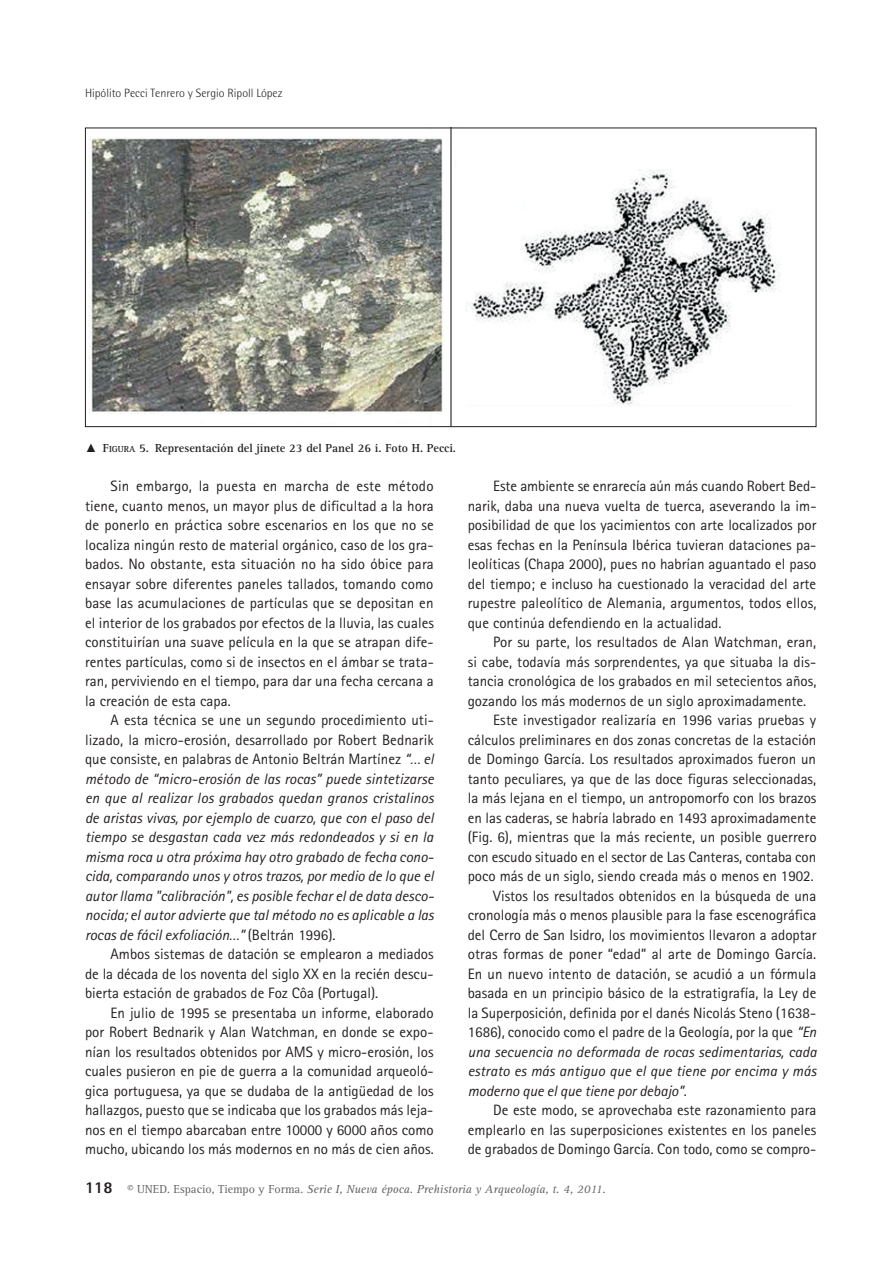
<style>
.page{position:relative;width:893px;height:1263px;background:#fff}
.page>*{position:absolute;margin:0;border:0;box-sizing:border-box;transform-origin:0 0}
.t1{font:15px/19.5px "Rotis Sans Serif Std";color:#231f20;text-align:justify}
.t2{font:italic 15px/19.5px "Rotis Sans Serif Std";letter-spacing:.005em;color:#231f20;text-align:justify}
.t3{font:italic 12px "Rotis Serif Std";color:#636366}
.t4{font:700 12px "Rotis Serif Std";color:#231f20}
.t5{font:300 12px "Rotis Semi Sans Std";color:#231f20}
.s1{font-family:"Times New Roman";font-weight:400}
.s2{font-style:inherit}
.s3{font-size:9px}
.s4{font-style:normal}
.s5{font-style:italic}
.s6{font-family:"Rotis Sans Serif Std";font-weight:800;font-style:normal;font-size:16.5px;color:#231f20}
</style>
<div class="page">
<img style="left:89px;top:130px;width:692px;height:295px">
<p class="t5" style="left:85px;top:86px;width:199px">Hipólito Pecci Tenrero y Sergio Ripoll López</p>
<p class="t4" style="left:85px;top:441px;width:373px"><span class="s1">▲</span> <span class="s2">F</span><span class="s3">IGURA</span> <span class="s2">5.</span> Representación del jinete 23 del Panel 26 i. Foto H. Pecci.</p>
<p class="t1" style="left:85px;top:476px;width:350px;text-indent:26px">Sin embargo, la puesta en marcha de este método tiene, cuanto menos, un mayor plus de dificultad a la hora de ponerlo en práctica sobre escenarios en los que no se localiza ningún resto de material orgánico, caso de los gra&shy;bados. No obstante, esta situación no ha sido óbice para ensayar sobre diferentes paneles tallados, tomando como base las acumulaciones de partículas que se depositan en el interior de los grabados por efectos de la lluvia, las cuales constituirían una suave película en la que se atrapan dife&shy;rentes partículas, como si de insectos en el ámbar se trata&shy;ran, perviviendo en el tiempo, para dar una fecha cercana a la creación de esta capa.</p>
<p class="t2" style="left:85px;top:711px;width:350px;text-indent:26px"><span class="s4">A esta técnica se une un segundo procedimiento uti&shy;lizado, la micro-erosión, desarrollado por Robert Bednarik que consiste, en palabras de Antonio Beltrán Martínez</span> “… el método de “micro-erosión de las rocas” puede sintetizarse en que al realizar los grabados quedan granos cristalinos de aristas vivas, por ejemplo de cuarzo, que con el paso del tiempo se desgastan cada vez más redondeados y si en la misma roca u otra próxima hay otro grabado de fecha cono&shy;cida, comparando unos y otros trazos, por medio de lo que el autor llama "calibración", es posible fechar el de data desco&shy;nocida; el autor advierte que tal método no es aplicable a las rocas de fácil exfoliación…” <span class="s4">(Beltrán 1996).</span></p>
<p class="t1" style="left:85px;top:944px;width:350px;text-indent:26px">Ambos sistemas de datación se emplearon a mediados de la década de los noventa del siglo XX en la recién descu&shy;bierta estación de grabados de Foz Côa (Portugal).</p>
<p class="t1" style="left:85px;top:1003px;width:350px;text-indent:26px">En julio de 1995 se presentaba un informe, elaborado por Robert Bednarik y Alan Watchman, en donde se expo&shy;nían los resultados obtenidos por AMS y micro-erosión, los cuales pusieron en pie de guerra a la comunidad arqueoló&shy;gica portuguesa, ya que se dudaba de la antigüedad de los hallazgos, puesto que se indicaba que los grabados más leja&shy;nos en el tiempo abarcaban entre 10000 y 6000 años como mucho, ubicando los más modernos en no más de cien años.</p>
<p class="t1" style="left:468px;top:476px;width:350px;text-indent:26px">Este ambiente se enrarecía aún más cuando Robert Bed&shy;narik, daba una nueva vuelta de tuerca, aseverando la im&shy;posibilidad de que los yacimientos con arte localizados por esas fechas en la Península Ibérica tuvieran dataciones pa&shy;leolíticas (Chapa 2000), pues no habrían aguantado el paso del tiempo; e incluso ha cuestionado la veracidad del arte rupestre paleolítico de Alemania, argumentos, todos ellos, que continúa defendiendo en la actualidad.</p>
<p class="t1" style="left:493px;top:632px;width:324px">Por su parte, los resultados de Alan Watchman, eran,</p>
<p class="t1" style="left:468px;top:652px;width:350px">si cabe, todavía más sorprendentes, ya que situaba la dis-</p>
<p class="t1" style="left:468px;top:671px;width:350px">tancia cronológica de los grabados en mil setecientos años,</p>
<p class="t1" style="left:468px;top:691px;width:340px">gozando los más modernos de un siglo aproximadamente.</p>
<p class="t1" style="left:493px;top:710px;width:324px">Este investigador realizaría en 1996 varias pruebas y</p>
<p class="t1" style="left:468px;top:730px;width:350px">cálculos preliminares en dos zonas concretas de la estación</p>
<p class="t1" style="left:468px;top:749px;width:350px">de Domingo García. Los resultados aproximados fueron un</p>
<p class="t1" style="left:468px;top:769px;width:350px">tanto peculiares, ya que de las doce figuras seleccionadas,</p>
<p class="t1" style="left:468px;top:788px;width:350px">la más lejana en el tiempo, un antropomorfo con los brazos</p>
<p class="t1" style="left:468px;top:808px;width:350px">en las caderas, se habría labrado en 1493 aproximadamente</p>
<p class="t1" style="left:468px;top:827px;width:350px">(Fig. 6), mientras que la más reciente, un posible guerrero</p>
<p class="t1" style="left:468px;top:847px;width:350px">con escudo situado en el sector de Las Canteras, contaba con</p>
<p class="t1" style="left:468px;top:866px;width:347px">poco más de un siglo, siendo creada más o menos en 1902.</p>
<p class="t1" style="left:493px;top:886px;width:325px">Vistos los resultados obtenidos en la búsqueda de una</p>
<p class="t1" style="left:468px;top:905px;width:350px">cronología más o menos plausible para la fase escenográfica</p>
<p class="t1" style="left:468px;top:925px;width:350px">del Cerro de San Isidro, los movimientos llevaron a adoptar</p>
<p class="t1" style="left:468px;top:944px;width:350px">otras formas de poner “edad” al arte de Domingo García.</p>
<p class="t1" style="left:468px;top:964px;width:350px">En un nuevo intento de datación, se acudió a un fórmula</p>
<p class="t1" style="left:468px;top:983px;width:350px">basada en un principio básico de la estratigrafía, la Ley de</p>
<p class="t1" style="left:468px;top:1003px;width:350px">la Superposición, definida por el danés Nicolás Steno (1638-</p>
<p class="t1" style="left:468px;top:1022px;width:350px">1686), conocido como el padre de la Geología, por la que <span class="s5">“En</span></p>
<p class="t2" style="left:468px;top:1042px;width:350px">una secuencia no deformada de rocas sedimentarias, cada</p>
<p class="t2" style="left:468px;top:1062px;width:350px">estrato es más antiguo que el que tiene por encima y más</p>
<p class="t2" style="left:468px;top:1081px;width:221px">moderno que el que tiene por debajo”<span class="s4">.</span></p>
<p class="t1" style="left:493px;top:1100px;width:325px">De este modo, se aprovechaba este razonamiento para</p>
<p class="t1" style="left:468px;top:1120px;width:350px">emplearlo en las superposiciones existentes en los paneles</p>
<p class="t1" style="left:468px;top:1139px;width:350px">de grabados de Domingo García. Con todo, como se compro-</p>
<p class="t3" style="left:85px;top:1182px;width:522px"><span class="s6">118</span> <span class="s4">© UNED. Espacio, Tiempo y Forma.</span> Serie I, Nueva época. Prehistoria y Arqueología, t. 4, 2011.</p>
</div>
